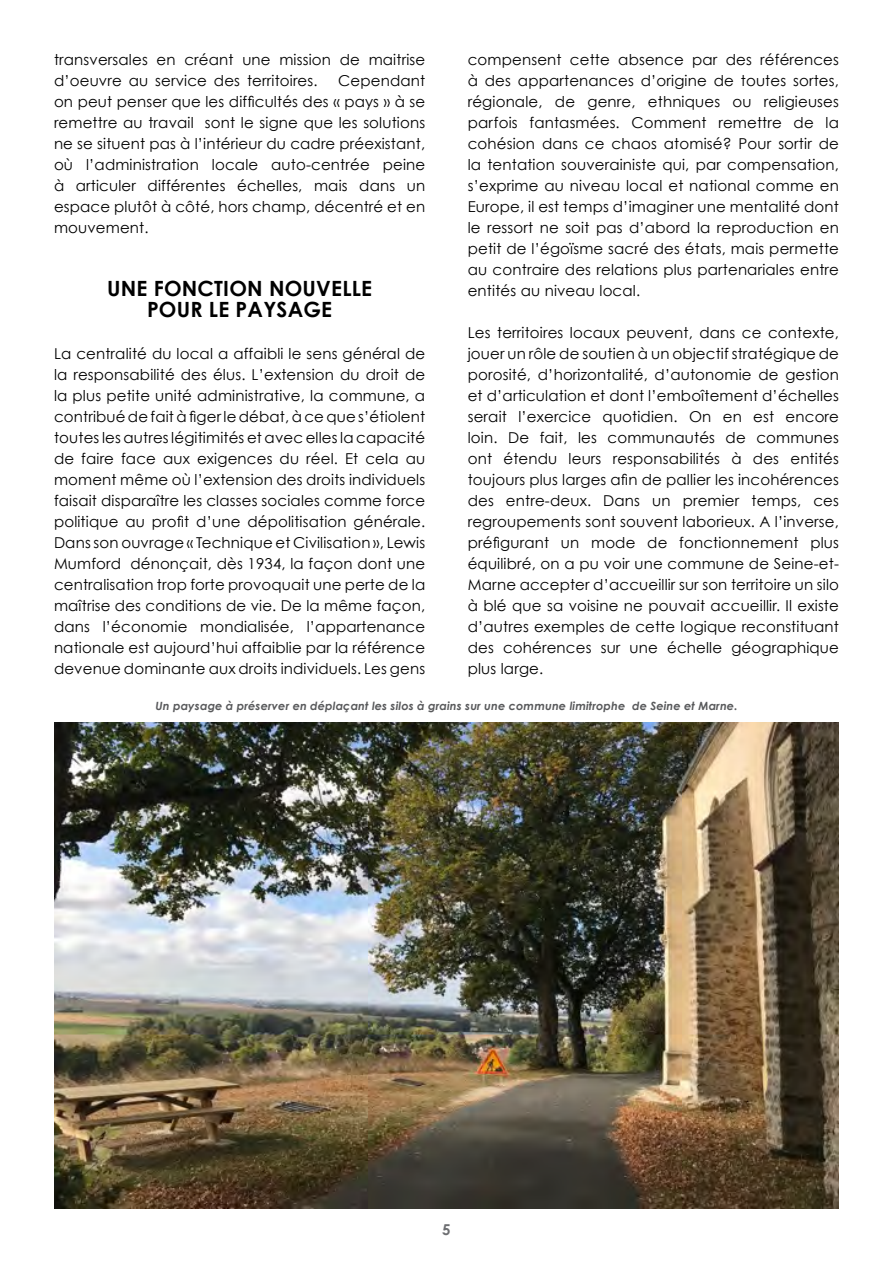
<style>
.page{position:relative;width:893px;height:1263px;background:#fff}
.page>*{position:absolute;margin:0;border:0;box-sizing:border-box;transform-origin:0 0}
.t1{font:700 21px/21px "Century Gothic";letter-spacing:.01em;color:#000;text-align:center}
.t2{font:15px/21px "Century Gothic";letter-spacing:.01em;color:#000;text-align:justify}
.t3{font:700 15px "Century Gothic";color:#6d6e71}
.t4{font:italic 700 11.4px "Century Gothic";letter-spacing:.01em;color:#58595b}
</style>
<div class="page">
<img style="left:54px;top:723px;width:785px;height:486px">
<p class="t2" style="left:54px;top:49px;width:373px">transversales en créant une mission de maitrise d’oeuvre au service des territoires.</p>
<p class="t2" style="left:468px;top:49px;width:373px">compensent cette absence par des références à des appartenances d’origine de toutes sortes, régionale, de genre, ethniques ou religieuses parfois fantasmées. Comment remettre de la cohésion dans ce chaos atomisé? Pour sortir de la tentation souverainiste qui, par compensation, s’exprime au niveau local et national comme en Europe, il est temps d’imaginer une mentalité dont le ressort ne soit pas d’abord la reproduction en petit de l’égoïsme sacré des états, mais permette au contraire des relations plus partenariales entre entités au niveau local.</p>
<p class="t2" style="left:468px;top:322px;width:373px">Les territoires locaux peuvent, dans ce contexte, jouer un rôle de soutien à un objectif stratégique de porosité, d’horizontalité, d’autonomie de gestion et d’articulation et dont l’emboîtement d’échelles serait l’exercice quotidien. On en est encore loin. De fait, les communautés de communes ont étendu leurs responsabilités à des entités toujours plus larges afin de pallier les incohérences des entre-deux. Dans un premier temps, ces regroupements sont souvent laborieux. A l’inverse, préfigurant un mode de fonctionnement plus équilibré, on a pu voir une commune de Seine-et-Marne accepter d’accueillir sur son territoire un silo à blé que sa voisine ne pouvait accueillir. Il existe d’autres exemples de cette logique reconstituant des cohérences sur une échelle géographique plus large.</p>
<p class="t4" style="left:155px;top:698px;width:584px">Un paysage à préserver en déplaçant les silos à grains sur une commune limitrophe de Seine et Marne.</p>
<p class="t2" style="left:54px;top:70px;width:373px;text-indent:284px">Cependant on peut penser que les difficultés des « pays » à se remettre au travail sont le signe que les solutions ne se situent pas à l’intérieur du cadre préexistant, où l’administration locale auto-centrée peine à articuler différentes échelles, mais dans un espace plutôt à côté, hors champ, décentré et en mouvement.</p>
<h1 class="t1" style="left:107px;top:278px;width:267px">UNE FONCTION NOUVELLE<br>POUR LE PAYSAGE</h1>
<p class="t2" style="left:54px;top:343px;width:373px">La centralité du local a affaibli le sens général de la responsabilité des élus. L’extension du droit de la plus petite unité administrative, la commune, a contribué de fait à figer le débat, à ce que s’étiolent toutes les autres légitimités et avec elles la capacité de faire face aux exigences du réel. Et cela au moment même où l’extension des droits individuels faisait disparaître les classes sociales comme force politique au profit d’une dépolitisation générale.<br>Dans son ouvrage « Technique et Civilisation », Lewis Mumford dénonçait, dès 1934, la façon dont une centralisation trop forte provoquait une perte de la maîtrise des conditions de vie. De la même façon, dans l’économie mondialisée, l’appartenance nationale est aujourd’hui affaiblie par la référence devenue dominante aux droits individuels. Les gens</p>
<p class="t3" style="left:442px;top:1220px;width:10px">5</p>
</div>
